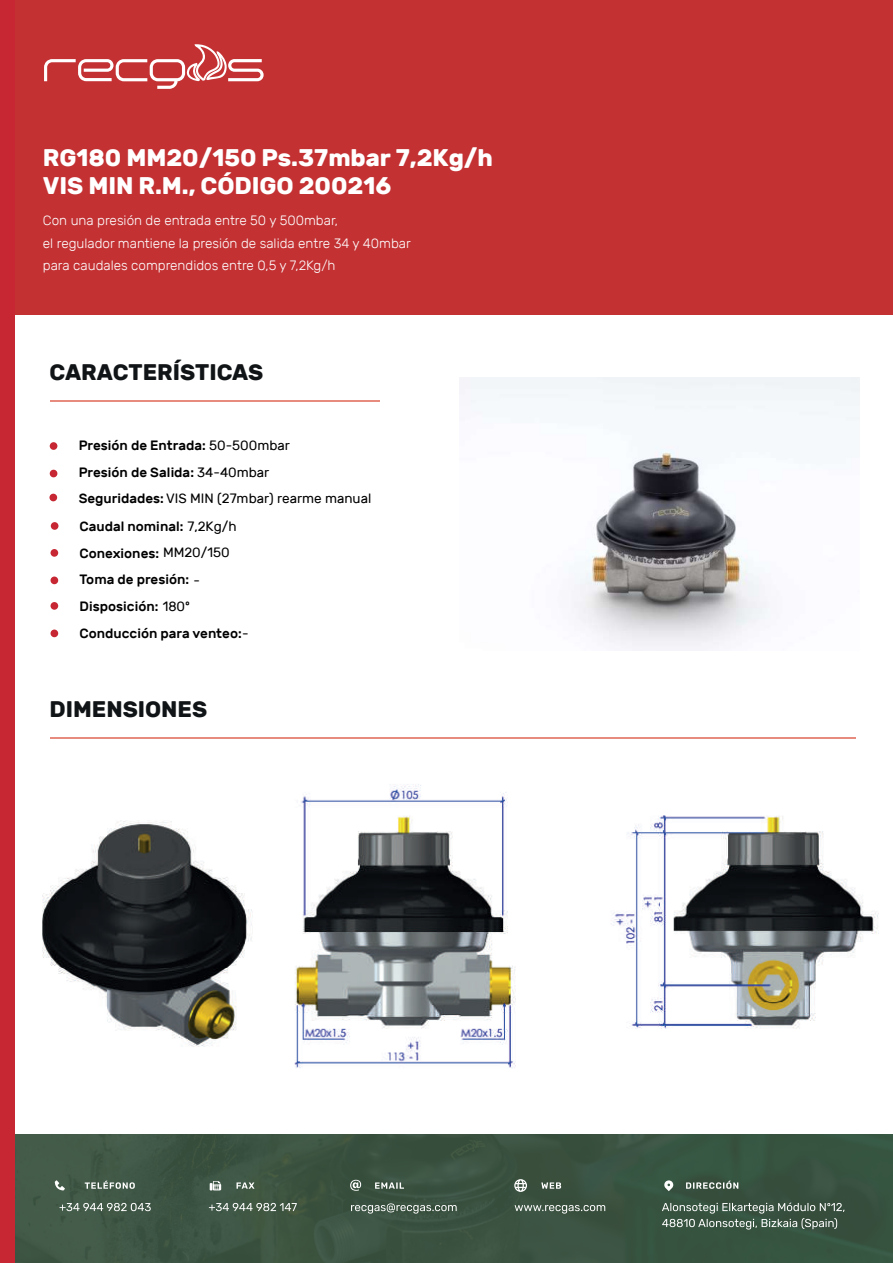
<style>
.page{position:relative;width:893px;height:1263px;background:#fff}
.page>*{position:absolute;margin:0;border:0;box-sizing:border-box;transform-origin:0 0}
.t1{font:700 24px/28.8px "Rubik";letter-spacing:-.005em;color:#fff}
.t2{font:700 22.5px "Rubik";color:#111416}
.t3{font:500 13.5px/26.8px "Rubik";color:#000001}
.t4{font:300 13.5px/22.5px "Rubik";color:#fff}
.s1{font-weight:400}
</style>
<div class="page">
<div style="left:0;top:1134px;width:893px;height:129px;background:#3a5441"></div>
<svg style="left:59px;top:1203px;width:92px;height:8px"></svg>
<svg style="left:85px;top:1181px;width:50px;height:8px"></svg>
<svg style="left:237px;top:1182px;width:17px;height:7px"></svg>
<svg style="left:209px;top:1203px;width:88px;height:8px"></svg>
<svg style="left:210px;top:1181px;width:11px;height:9px"></svg>
<svg style="left:375px;top:1182px;width:29px;height:7px"></svg>
<svg style="left:351px;top:1203px;width:106px;height:10px"></svg>
<svg style="left:350px;top:1180px;width:11px;height:11px"></svg>
<svg style="left:662px;top:1203px;width:182px;height:26px"></svg>
<svg style="left:686px;top:1181px;width:52px;height:8px"></svg>
<svg style="left:664px;top:1180px;width:9px;height:11px"></svg>
<svg style="left:541px;top:1182px;width:20px;height:7px"></svg>
<svg style="left:515px;top:1205px;width:90px;height:8px"></svg>
<svg style="left:514px;top:1179px;width:13px;height:13px"></svg>
<div style="left:0;top:0;width:893px;height:314px;background:#c33133"></div>
<svg style="left:44px;top:44px;width:220px;height:45px"></svg>
<div style="left:0;top:0;width:14px;height:1263px;background:#c62733"></div>
<hr style="left:50px;top:400px;width:329px;height:1px;background:#d93b27">
<div style="left:50px;top:442px;width:7px;height:8px;background:#c62733;border-radius:50%"></div>
<div style="left:50px;top:470px;width:7px;height:7px;background:#c62733;border-radius:50%"></div>
<div style="left:49px;top:494px;width:8px;height:7px;background:#c62733;border-radius:50%"></div>
<div style="left:51px;top:549px;width:7px;height:8px;background:#c62733;border-radius:50%"></div>
<div style="left:51px;top:576px;width:7px;height:8px;background:#c62733;border-radius:50%"></div>
<div style="left:51px;top:602px;width:7px;height:8px;background:#c62733;border-radius:50%"></div>
<div style="left:51px;top:629px;width:7px;height:8px;background:#c62733;border-radius:50%"></div>
<svg style="left:55px;top:1180px;width:10px;height:10px"></svg>
<hr style="left:50px;top:737px;width:806px;height:1px;background:#d93b27">
<img style="left:460px;top:377px;width:400px;height:274px">
<div style="left:51px;top:522px;width:7px;height:8px;background:#c62733;border-radius:50%"></div>
<img style="left:42px;top:820px;width:211px;height:227px">
<img style="left:294px;top:784px;width:585px;height:284px">
<h1 class="t1" style="left:43px;top:143px;width:452px">RG180 MM20/150 Ps.37mbar 7,2Kg/h<br>VIS MIN R.M., CÓDIGO 200216</h1>
<p class="t4" style="left:43px;top:209px;width:369px">Con una presión de entrada entre 50 y 500mbar,<br>el regulador mantiene la presión de salida entre 34 y 40mbar para caudales comprendidos entre 0,5 y 7,2Kg/h</p>
<h2 class="t2" style="left:49px;top:358px;width:215px">CARACTERÍSTICAS</h2>
<p class="t3" style="left:79px;top:432px;width:294px">Presión de Entrada: <span class="s1">50-500mbar<br></span>Presión de Salida: <span class="s1">34-40mbar<br></span>Seguridades: <span class="s1">VIS MIN (27mbar) rearme manual<br></span>Caudal nominal: <span class="s1">7,2Kg/h<br></span>Conexiones: <span class="s1">MM20/150<br></span>Toma de presión: <span class="s1">-<br></span>Disposición: <span class="s1">180º<br></span>Conducción para venteo:<span class="s1">-</span></p>
<h2 class="t2" style="left:49px;top:695px;width:159px">DIMENSIONES</h2>
</div>
